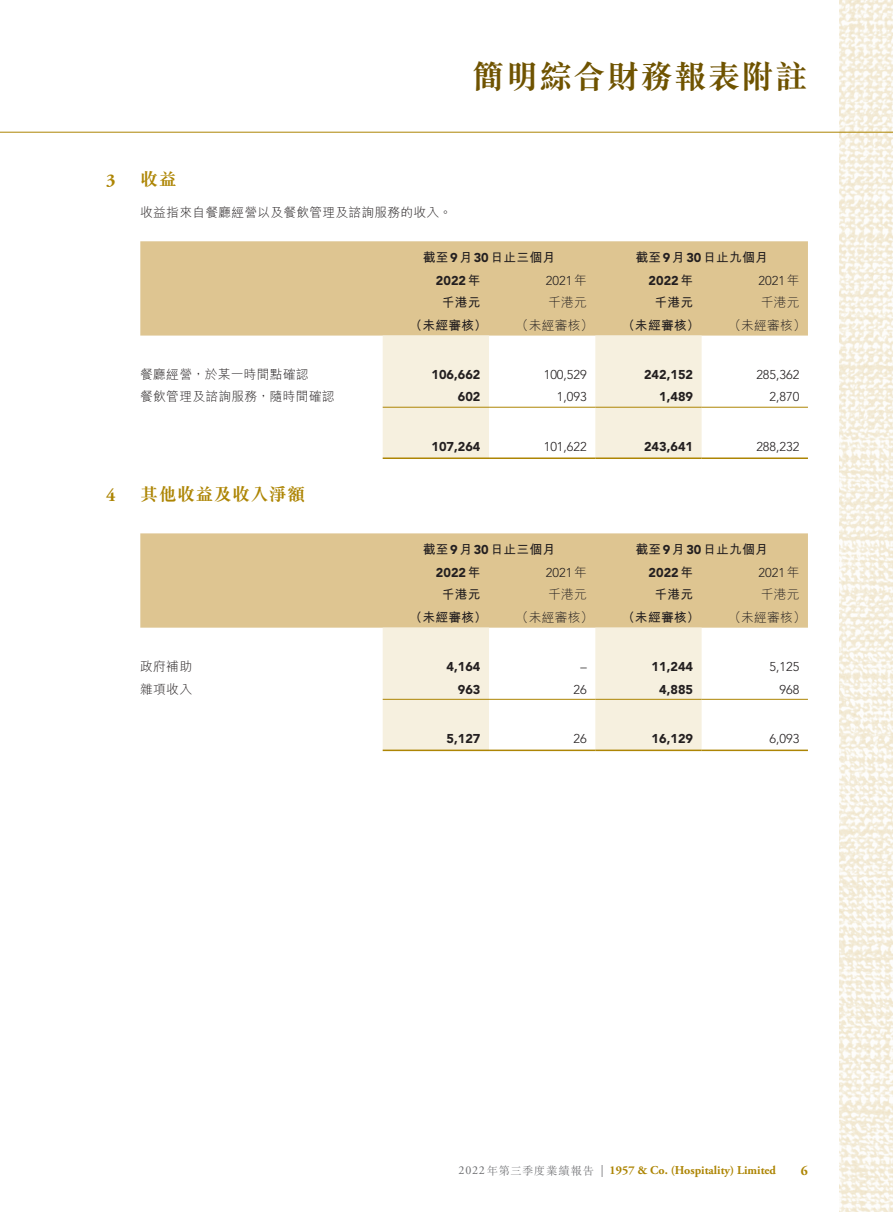
<style>
.page{position:relative;width:893px;height:1212px;background:#fff}
.page>*{position:absolute;margin:0;border:0;box-sizing:border-box;transform-origin:0 0}
.t1{font:700 33px "M Sung HK";letter-spacing:.02em;color:#6f5300}
._01_H1{font:700 18px "M Sung HK";letter-spacing:.02em;color:#ad8504}
._01_H1-2{font:700 18px "Adobe Garamond Pro";color:#ad8504}
.t2{font:700 13.5px "Adobe Garamond Pro";color:#ad8504}
._50_Table_txt{font:900 12.75px "Avenir LT Std";color:#231f20}
._50_Table_txt-2{font:700 12.75px "M Hei HK";letter-spacing:.02em;color:#231f20}
._50_Table_txt-3{font:300 12.75px "Avenir LT Std";color:#231f20}
._50_Table_txt-4{font:300 12.75px "M Hei HK";letter-spacing:.02em;color:#231f20}
._00_txt{font:300 12.75px "M Hei HK";letter-spacing:.02em;color:#231f20}
.t3{font:700 12px "Adobe Garamond Pro";color:#ad8504}
.t4{font:12px "Adobe Garamond Pro";color:#6c6d70}
.t5{font:300 11.25px "M Sung HK";letter-spacing:.065em;color:#6c6d70}
.s1{font-family:"Avenir LT Std";font-weight:900}
.s2{font-family:"M Hei HK";font-weight:700}
.s3{font-family:"M Hei HK"}
.s4{font-family:"Adobe Garamond Pro";font-weight:400;font-size:12px}
</style>
<div class="page">
<img style="left:840px;top:0;width:53px;height:1212px">
<hr style="left:0;top:132px;width:893px;height:1px;background:#ad8504">
<div style="left:140px;top:241px;width:668px;height:95px;background:#dec591"></div>
<svg style="left:383px;top:336px;width:319px;height:121px"></svg>
<hr style="left:383px;top:407px;width:106px;height:1px;background:#ad8504">
<hr style="left:489px;top:407px;width:106px;height:1px;background:#ad8504">
<hr style="left:595px;top:407px;width:107px;height:1px;background:#ad8504">
<hr style="left:702px;top:407px;width:106px;height:1px;background:#ad8504">
<hr style="left:383px;top:457px;width:106px;height:2px;background:#ad8504">
<hr style="left:489px;top:457px;width:106px;height:2px;background:#ad8504">
<hr style="left:595px;top:457px;width:107px;height:2px;background:#ad8504">
<hr style="left:702px;top:457px;width:106px;height:2px;background:#ad8504">
<div style="left:140px;top:533px;width:668px;height:95px;background:#dec591"></div>
<svg style="left:383px;top:628px;width:319px;height:121px"></svg>
<hr style="left:383px;top:699px;width:106px;height:1px;background:#ad8504">
<hr style="left:489px;top:699px;width:106px;height:1px;background:#ad8504">
<hr style="left:595px;top:699px;width:107px;height:1px;background:#ad8504">
<hr style="left:702px;top:699px;width:106px;height:1px;background:#ad8504">
<hr style="left:383px;top:749px;width:106px;height:2px;background:#ad8504">
<hr style="left:489px;top:749px;width:106px;height:2px;background:#ad8504">
<hr style="left:595px;top:749px;width:107px;height:2px;background:#ad8504">
<hr style="left:702px;top:749px;width:106px;height:2px;background:#ad8504">
<p class="t1" style="left:472px;top:61px;width:337px">簡明綜合財務報表附註</p>
<p class="_01_H1-2" style="left:106px;top:170px;width:11px">3</p>
<p class="_01_H1-2" style="left:106px;top:485px;width:11px">4</p>
<p class="_01_H1" style="left:140px;top:170px;width:38px">收益</p>
<p class="_00_txt" style="left:140px;top:206px;width:313px">收益指來自餐廳經營以及餐飲管理及諮詢服務的收入。</p>
<p class="_50_Table_txt-2" style="left:423px;top:248px;width:134px">截至<span class="s1">9</span>月<span class="s1">30</span>日止三個月</p>
<p class="_50_Table_txt" style="left:436px;top:272px;width:46px">2022<span class="s2">年</span></p>
<p class="_50_Table_txt-3" style="left:546px;top:273px;width:42px">2021 <span class="s3">年</span></p>
<p class="_50_Table_txt-2" style="left:442px;top:293px;width:40px">千港元</p>
<p class="_50_Table_txt-4" style="left:548px;top:296px;width:40px">千港元</p>
<p class="_50_Table_txt-2" style="left:410px;top:316px;width:79px">（未經審核）</p>
<p class="_50_Table_txt-4" style="left:516px;top:318px;width:79px">（未經審核）</p>
<p class="_50_Table_txt-4" style="left:140px;top:368px;width:170px">餐廳經營，於某一時間點確認</p>
<p class="_50_Table_txt" style="left:431px;top:367px;width:51px">106,662</p>
<p class="_50_Table_txt-3" style="left:544px;top:367px;width:45px">100,529</p>
<p class="_50_Table_txt-4" style="left:140px;top:390px;width:196px">餐飲管理及諮詢服務，隨時間確認</p>
<p class="_50_Table_txt" style="left:458px;top:389px;width:24px">602</p>
<p class="_50_Table_txt-3" style="left:557px;top:390px;width:31px">1,093</p>
<p class="_50_Table_txt" style="left:431px;top:439px;width:51px">107,264</p>
<p class="_50_Table_txt-3" style="left:544px;top:439px;width:45px">101,622</p>
<p class="_01_H1" style="left:140px;top:485px;width:166px">其他收益及收入淨額</p>
<p class="_50_Table_txt-2" style="left:423px;top:540px;width:134px">截至<span class="s1">9</span>月<span class="s1">30</span>日止三個月</p>
<p class="_50_Table_txt" style="left:436px;top:565px;width:46px">2022<span class="s2">年</span></p>
<p class="_50_Table_txt-3" style="left:546px;top:565px;width:42px">2021 <span class="s3">年</span></p>
<p class="_50_Table_txt-2" style="left:442px;top:585px;width:40px">千港元</p>
<p class="_50_Table_txt-4" style="left:548px;top:588px;width:40px">千港元</p>
<p class="_50_Table_txt-2" style="left:410px;top:608px;width:79px">（未經審核）</p>
<p class="_50_Table_txt-4" style="left:516px;top:610px;width:79px">（未經審核）</p>
<p class="_50_Table_txt-4" style="left:140px;top:660px;width:53px">政府補助</p>
<p class="_50_Table_txt" style="left:446px;top:659px;width:35px">4,164</p>
<p class="_50_Table_txt-3" style="left:580px;top:659px;width:8px">–</p>
<p class="_50_Table_txt-4" style="left:140px;top:682px;width:53px">雜項收入</p>
<p class="_50_Table_txt" style="left:458px;top:681px;width:24px">963</p>
<p class="_50_Table_txt-3" style="left:573px;top:682px;width:15px">26</p>
<p class="_50_Table_txt" style="left:446px;top:731px;width:35px">5,127</p>
<p class="_50_Table_txt-3" style="left:573px;top:731px;width:15px">26</p>
<p class="_50_Table_txt-2" style="left:635px;top:248px;width:134px">截至<span class="s1">9</span>月<span class="s1">30</span>日止九個月</p>
<p class="_50_Table_txt" style="left:649px;top:272px;width:46px">2022 <span class="s2">年</span></p>
<p class="_50_Table_txt-3" style="left:758px;top:273px;width:42px">2021 <span class="s3">年</span></p>
<p class="_50_Table_txt-2" style="left:654px;top:293px;width:40px">千港元</p>
<p class="_50_Table_txt-4" style="left:761px;top:296px;width:40px">千港元</p>
<p class="_50_Table_txt-2" style="left:622px;top:316px;width:79px">（未經審核）</p>
<p class="_50_Table_txt-4" style="left:728px;top:318px;width:79px">（未經審核(</p>
<p class="_50_Table_txt" style="left:644px;top:367px;width:51px">242,152</p>
<p class="_50_Table_txt-3" style="left:756px;top:367px;width:45px">285,362</p>
<p class="_50_Table_txt" style="left:659px;top:389px;width:35px">1,489</p>
<p class="_50_Table_txt-3" style="left:770px;top:390px;width:31px">2,870</p>
<p class="_50_Table_txt" style="left:644px;top:439px;width:51px">243,641</p>
<p class="_50_Table_txt-3" style="left:756px;top:439px;width:45px">288,232</p>
<p class="_50_Table_txt-2" style="left:635px;top:540px;width:134px">截至<span class="s1">9</span>月<span class="s1">30</span>日止九個月</p>
<p class="_50_Table_txt" style="left:649px;top:565px;width:46px">2022 <span class="s2">年</span></p>
<p class="_50_Table_txt-3" style="left:758px;top:565px;width:42px">2021 <span class="s3">年</span></p>
<p class="_50_Table_txt-2" style="left:654px;top:585px;width:40px">千港元</p>
<p class="_50_Table_txt-4" style="left:761px;top:588px;width:40px">千港元</p>
<p class="_50_Table_txt-2" style="left:622px;top:608px;width:79px">（未經審核）</p>
<p class="_50_Table_txt-4" style="left:728px;top:610px;width:79px">（未經審核(</p>
<p class="_50_Table_txt" style="left:652px;top:659px;width:43px">11,244</p>
<p class="_50_Table_txt-3" style="left:770px;top:659px;width:31px">5,125</p>
<p class="_50_Table_txt" style="left:659px;top:681px;width:35px">4,885</p>
<p class="_50_Table_txt-3" style="left:779px;top:682px;width:21px">968</p>
<p class="_50_Table_txt" style="left:652px;top:731px;width:43px">16,129</p>
<p class="_50_Table_txt-3" style="left:770px;top:731px;width:31px">6,093</p>
<p class="t5" style="left:459px;top:1162px;width:137px"><span class="s4">2022</span>年第三季度業績報告</p>
<p class="t4" style="left:601px;top:1163px;width:4px">|</p>
<p class="t3" style="left:610px;top:1163px;width:168px">1957 &amp; Co (. Hospitality) Limited</p>
<p class="t2" style="left:801px;top:1163px;width:9px">6</p>
</div>
